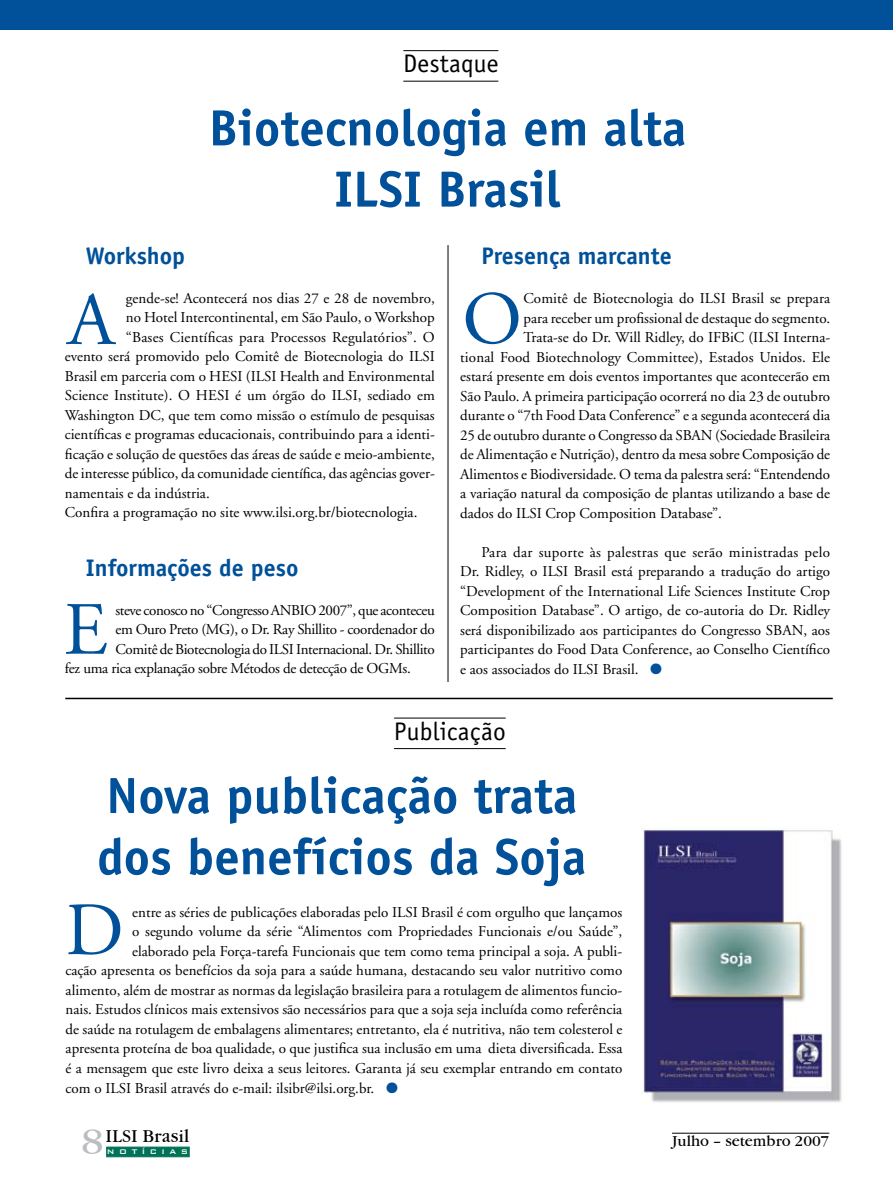
<style>
.page{position:relative;width:893px;height:1191px;background:#fff}
.page>*{position:absolute;margin:0;border:0;box-sizing:border-box;transform-origin:0 0}
.t1{font:75px "Adobe Garamond";color:#00519a}
.t2{font:700 51px/61.2px "Officina Sans";color:#00519a;text-align:center}
.t3{font:37.5px "Garamond ITCT Book";color:#bcbdc0}
.t4{font:25.5px "Officina Sans";letter-spacing:.01em;color:#000}
.t5{font:700 24px "Officina Sans";color:#00519a}
.t6{font:18px "Garamond ITCT Book";color:#000}
.t7{font:15px/19.5px "Adobe Garamond";color:#000;text-align:justify}
.t8{font:15px "Adobe Garamond";letter-spacing:-.025em;color:#000}
.t9{font:15px "Adobe Garamond";letter-spacing:-.02em;color:#000}
.t10{font:15px "Garamond ITCT Book";color:#000}
.t11{font:500 9px "Bank Gothic BT";letter-spacing:.505em;color:#fff}
.s1{color:#00519a}
</style>
<div class="page">
<hr style="left:672px;top:1132px;width:157px;height:1px;background:#000">
<div style="left:0;top:0;width:893px;height:30px;background:#00519a"></div>
<div style="left:106px;top:1146px;width:84px;height:11px;background:#007356;border:1px solid #007356"></div>
<hr style="left:403px;top:50px;width:95px;height:1px;background:#000">
<hr style="left:403px;top:81px;width:95px;height:1px;background:#000">
<hr style="left:448px;top:245px;width:1px;height:437px;background:#000">
<hr style="left:394px;top:717px;width:112px;height:1px;background:#000">
<hr style="left:394px;top:748px;width:112px;height:1px;background:#000">
<img style="left:642px;top:826px;width:200px;height:277px">
<hr style="left:65px;top:697px;width:768px;height:2px;background:#000">
<h3 class="t4" style="left:403px;top:49px;width:97px">Destaque</h3>
<h2 class="t2" style="left:209px;top:97px;width:479px">Biotecnologia em alta<br>ILSI Brasil</h2>
<h3 class="t5" style="left:86px;top:241px;width:101px">Workshop</h3>
<p class="t7" style="left:126px;top:289px;width:310px">gende-se! Acontecerá nos dias 27 e 28 de novembro,</p>
<p class="t7" style="left:126px;top:308px;width:310px">no Hotel Intercontinental, em São Paulo, o Workshop</p>
<p class="t7" style="left:126px;top:328px;width:310px">“Bases Científicas para Processos Regulatórios”. O</p>
<p class="t7" style="left:65px;top:347px;width:372px">evento será promovido pelo Comitê de Biotecnologia do ILSI</p>
<p class="t7" style="left:65px;top:367px;width:372px">Brasil em parceria com o HESI (ILSI Health and Environmental</p>
<p class="t7" style="left:65px;top:386px;width:372px">Science Institute). O HESI é um órgão do ILSI, sediado em</p>
<p class="t7" style="left:65px;top:406px;width:371px">Washington DC, que tem como missão o estímulo de pesquisas</p>
<p class="t7" style="left:65px;top:425px;width:372px">científicas e programas educacionais, contribuindo para a identi-</p>
<p class="t7" style="left:65px;top:445px;width:371px">ficação e solução de questões das áreas de saúde e meio-ambiente,</p>
<p class="t7" style="left:65px;top:464px;width:370px">de interesse público, da comunidade científica, das agências gover-</p>
<p class="t7" style="left:65px;top:484px;width:146px">namentais e da indústria.</p>
<p class="t7" style="left:65px;top:503px;width:354px">Confira a programação no site www.ilsi.org.br/biotecnologia.</p>
<h3 class="t5" style="left:86px;top:553px;width:214px">Informações de peso</h3>
<p class="t8" style="left:115px;top:602px;width:321px">steve conosco no “Congresso ANBIO 2007”, que aconteceu</p>
<p class="t9" style="left:115px;top:621px;width:321px">em Ouro Preto (MG), o Dr. Ray Shillito - coordenador do</p>
<p class="t8" style="left:115px;top:641px;width:321px">Comitê de Biotecnologia do ILSI Internacional. Dr. Shillito</p>
<p class="t9" style="left:65px;top:660px;width:347px">fez uma rica explanação sobre Métodos de detecção de OGMs.</p>
<h1 class="t1" style="left:68px;top:280px;width:48px">A</h1>
<h1 class="t1" style="left:64px;top:590px;width:45px">E</h1>
<h3 class="t5" style="left:481px;top:241px;width:192px">Presença marcante</h3>
<p class="t7" style="left:523px;top:289px;width:308px">Comitê de Biotecnologia do ILSI Brasil se prepara</p>
<p class="t7" style="left:523px;top:308px;width:308px">para receber um profissional de destaque do segmento.</p>
<p class="t7" style="left:523px;top:328px;width:308px">Trata-se do Dr. Will Ridley, do IFBiC (ILSI Interna-</p>
<p class="t7" style="left:460px;top:347px;width:371px">tional Food Biotechnology Committee), Estados Unidos. Ele</p>
<p class="t7" style="left:460px;top:367px;width:371px">estará presente em dois eventos importantes que acontecerão em</p>
<p class="t7" style="left:460px;top:386px;width:371px">São Paulo. A primeira participação ocorrerá no dia 23 de outubro</p>
<p class="t7" style="left:460px;top:406px;width:371px">durante o “7th Food Data Conference” e a segunda acontecerá dia</p>
<p class="t7" style="left:460px;top:425px;width:371px">25 de outubro durante o Congresso da SBAN (Sociedade Brasileira</p>
<p class="t7" style="left:460px;top:445px;width:371px">de Alimentação e Nutrição), dentro da mesa sobre Composição de</p>
<p class="t7" style="left:460px;top:464px;width:371px">Alimentos e Biodiversidade. O tema da palestra será: “Entendendo</p>
<p class="t7" style="left:460px;top:484px;width:371px">a variação natural da composição de plantas utilizando a base de</p>
<p class="t7" style="left:460px;top:503px;width:263px">dados do ILSI Crop Composition Database”.</p>
<p class="t7" style="left:460px;top:542px;width:372px;text-indent:21px">Para dar suporte às palestras que serão ministradas pelo Dr. Ridley, o ILSI Brasil está preparando a tradução do artigo “Development of the International Life Sciences Institute Crop Composition Database”. O artigo, de co-autoria do Dr. Ridley será disponibilizado aos participantes do Congresso SBAN, aos participantes do Food Data Conference, ao Conselho Científico e aos associados do ILSI Brasil. <span class="s1">●</span></p>
<h1 class="t1" style="left:462px;top:279px;width:61px">O</h1>
<h3 class="t4" style="left:394px;top:716px;width:113px">Publicação</h3>
<h2 class="t2" style="left:97px;top:764px;width:491px;text-align:left">Nova publicação trata dos benefícios da Soja</h2>
<h1 class="t1" style="left:65px;top:890px;width:60px">D</h1>
<p class="t7" style="left:132px;top:902px;width:492px">entre as séries de publicações elaboradas pelo ILSI Brasil é com orgulho que lançamos</p>
<p class="t7" style="left:132px;top:922px;width:491px">o segundo volume da série “Alimentos com Propriedades Funcionais e/ou Saúde”,</p>
<p class="t7" style="left:132px;top:941px;width:492px">elaborado pela Força-tarefa Funcionais que tem como tema principal a soja. A publi-</p>
<p class="t7" style="left:66px;top:961px;width:558px">cação apresenta os benefícios da soja para a saúde humana, destacando seu valor nutritivo como</p>
<p class="t7" style="left:66px;top:980px;width:558px">alimento, além de mostrar as normas da legislação brasileira para a rotulagem de alimentos funcio-</p>
<p class="t7" style="left:66px;top:1000px;width:558px">nais. Estudos clínicos mais extensivos são necessários para que a soja seja incluída como referência</p>
<p class="t7" style="left:66px;top:1019px;width:558px">de saúde na rotulagem de embalagens alimentares; entretanto, ela é nutritiva, não tem colesterol e</p>
<p class="t7" style="left:66px;top:1039px;width:558px">apresenta proteína de boa qualidade, o que justifica sua inclusão em uma dieta diversificada. Essa</p>
<p class="t7" style="left:66px;top:1058px;width:558px">é a mensagem que este livro deixa a seus leitores. Garanta já seu exemplar entrando em contato</p>
<p class="t7" style="left:66px;top:1078px;width:334px">com o ILSI Brasil através do e-mail: ilsibr@ilsi.org.br. <span class="s1">●</span></p>
<h3 class="t3" style="left:82px;top:1121px;width:23px">8</h3>
<p class="t6" style="left:105px;top:1126px;width:85px">ILSI Brasil</p>
<p class="t11" style="left:107px;top:1147px;width:83px">NOTÍCIAS</p>
<p class="t10" style="left:672px;top:1133px;width:159px">Julho – setembro 2007</p>
</div>
